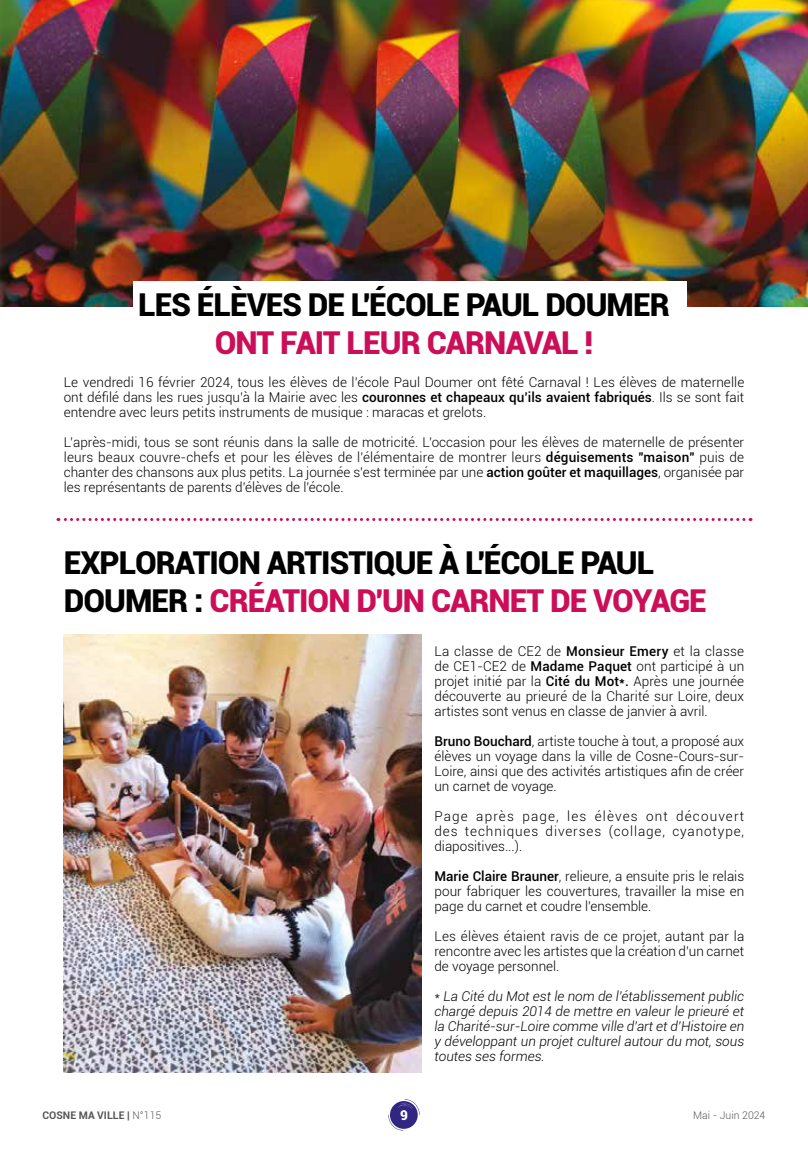
<style>
.page{position:relative;width:808px;height:1149px;background:#fff}
.page>*{position:absolute;margin:0;border:0;box-sizing:border-box;transform-origin:0 0}
.t1{font:900 31.5px/37.8px "Roboto";letter-spacing:-.03em;color:#000}
.t2{font:900 31.5px "Roboto";letter-spacing:-.03em;color:#cc0d57}
.t3{font:300 13.5px/15px "Roboto";color:#000;text-align:justify}
.t4{font:italic 300 13.5px/15px "Roboto";color:#000;text-align:justify}
.t5{font:900 13.5px "Roboto";color:#fff}
.t6{font:700 10.5px "Roboto";color:#575756}
.t7{font:300 10.5px "Roboto";color:#575756}
.s1{font-weight:500}
.s2{color:#cc0d57}
.s3{font-style:normal}
.s4{font-weight:300}
</style>
<div class="page">
<svg style="left:388px;top:1099px;width:32px;height:31px"></svg>
<img style="left:0;top:0;width:808px;height:306px">
<div style="left:133px;top:281px;width:554px;height:42px;background:#fff"></div>
<img style="left:64px;top:634px;width:358px;height:437px">
<svg style="left:58px;top:518px;width:686px;height:3px"></svg>
<h1 class="t1" style="left:138px;top:285px;width:533px">LES ÉLÈVES DE L'ÉCOLE PAUL DOUMER</h1>
<h1 class="t2" style="left:215px;top:320px;width:380px">ONT FAIT LEUR CARNAVAL !</h1>
<p class="t3" style="left:64px;top:374px;width:682px">Le vendredi 16 février 2024, tous les élèves de l’école Paul Doumer ont fêté Carnaval ! Les élèves de maternelle ont défilé dans les rues jusqu’à la Mairie avec les <span class="s1">couronnes et chapeaux qu’ils avaient fabriqués</span>. Ils se sont fait entendre avec leurs petits instruments de musique : maracas et grelots.</p>
<p class="t3" style="left:64px;top:434px;width:682px">L’après-midi, tous se sont réunis dans la salle de motricité. L’occasion pour les élèves de maternelle de présenter leurs beaux couvre-chefs et pour les élèves de l'élémentaire de montrer leurs <span class="s1">déguisements "maison"</span> puis de chanter des chansons aux plus petits. La journée s'est terminée par une <span class="s1">action goûter et maquillages</span>, organisée par les représentants de parents d'élèves de l'école.</p>
<h1 class="t1" style="left:64px;top:542px;width:644px">EXPLORATION ARTISTIQUE À L'ÉCOLE PAUL<br>DOUMER : <span class="s2">CRÉATION D'UN CARNET DE VOYAGE</span></h1>
<p class="t3" style="left:434px;top:642px;width:311px">La classe de CE2 de <span class="s1">Monsieur Emery</span> et la classe de CE1-CE2 de <span class="s1">Madame Paquet</span> ont participé à un projet initié par la <span class="s1">Cité du Mot*.</span> Après une journée découverte au prieuré de la Charité sur Loire, deux artistes sont venus en classe de janvier à avril.</p>
<p class="t3" style="left:434px;top:732px;width:311px"><span class="s1">Bruno Bouchard</span>, artiste touche à tout, a proposé aux élèves un voyage dans la ville de Cosne-Cours-sur-Loire, ainsi que des activités artistiques afin de créer un carnet de voyage.</p>
<p class="t3" style="left:434px;top:807px;width:311px">Page après page, les élèves ont découvert des techniques diverses (collage, cyanotype, diapositives...).</p>
<p class="t3" style="left:434px;top:867px;width:311px"><span class="s1">Marie Claire Brauner</span>, relieure, a ensuite pris le relais pour fabriquer les couvertures, travailler la mise en page du carnet et coudre l'ensemble.</p>
<p class="t3" style="left:434px;top:927px;width:311px">Les élèves étaient ravis de ce projet, autant par la rencontre avec les artistes que la création d'un carnet de voyage personnel.</p>
<p class="t4" style="left:434px;top:987px;width:311px"><span class="s3">*</span> La Cité du Mot est le nom de l’établissement public chargé depuis 2014 de mettre en valeur le prieuré et la Charité-sur-Loire comme ville d’art et d’Histoire en y développant un projet culturel autour du mot, sous toutes ses formes.</p>
<p class="t6" style="left:43px;top:1107px;width:120px">COSNE MA VILLE | <span class="s4">N°115</span></p>
<p class="t5" style="left:400px;top:1105px;width:9px">9</p>
<p class="t7" style="left:693px;top:1107px;width:74px">Mai - Juin 2024</p>
</div>
